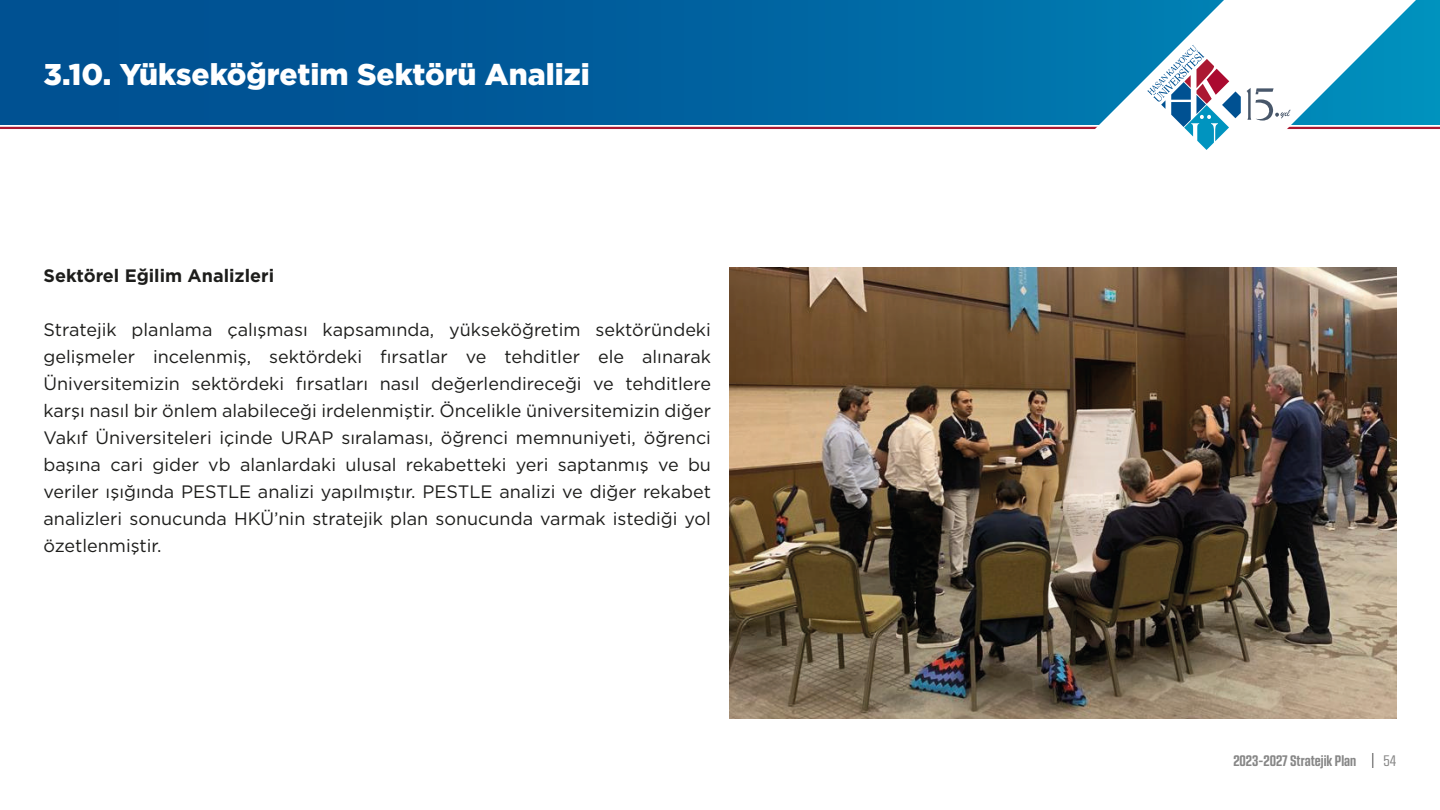
<style>
.page{position:relative;width:1440px;height:810px;background:#fff}
.page>*{position:absolute;margin:0;border:0;box-sizing:border-box;transform-origin:0 0}
.t1{font:900 30px "Gotham";color:#fff}
.t2{font:18px/27px "Gotham";color:#1d1d1b;text-align:justify}
.t3{font:700 18px "Gotham";color:#1d1d1b}
.t4{font:700 condensed 15px "Kuunari";color:#878787}
.t5{font:condensed 15px "Kuunari";color:#878787}
</style>
<div class="page">
<svg style="left:0;top:0;width:1083px;height:124px;background:#005d9b"></svg>
<hr style="left:0;top:127px;width:1440px;height:2px;background:#ab1832">
<svg style="left:1083px;top:0;width:357px;height:129px"></svg>
<svg style="left:1147px;top:45px;width:143px;height:105px"></svg>
<svg style="left:1372px;top:753px;width:1px;height:15px"></svg>
<img style="left:730px;top:268px;width:666px;height:450px">
<p class="t1" style="left:44px;top:54px;width:548px">3.10. Yükseköğretim Sektörü Analizi</p>
<p class="t3" style="left:44px;top:264px;width:232px">Sektörel Eğilim Analizleri</p>
<p class="t2" style="left:44px;top:316px;width:669px">Stratejik planlama çalışması kapsamında, yükseköğretim sektöründeki gelişmeler incelenmiş, sektördeki fırsatlar ve tehditler ele alınarak Üniversitemizin sektördeki fırsatları nasıl değerlendireceği ve tehditlere karşı nasıl bir önlem alabileceği irdelenmiştir. Öncelikle üniversitemizin diğer Vakıf Üniversiteleri içinde URAP sıralaması, öğrenci memnuniyeti, öğrenci başına cari gider vb alanlardaki ulusal rekabetteki yeri saptanmış ve bu veriler ışığında PESTLE analizi yapılmıştır. PESTLE analizi ve diğer rekabet analizleri sonucunda HKÜ’nin stratejik plan sonucunda varmak istediği yol özetlenmiştir.</p>
<p class="t4" style="left:1233px;top:753px;width:124px">2023-2027 Stratejik Plan</p>
<p class="t5" style="left:1384px;top:753px;width:14px">54</p>
</div>
